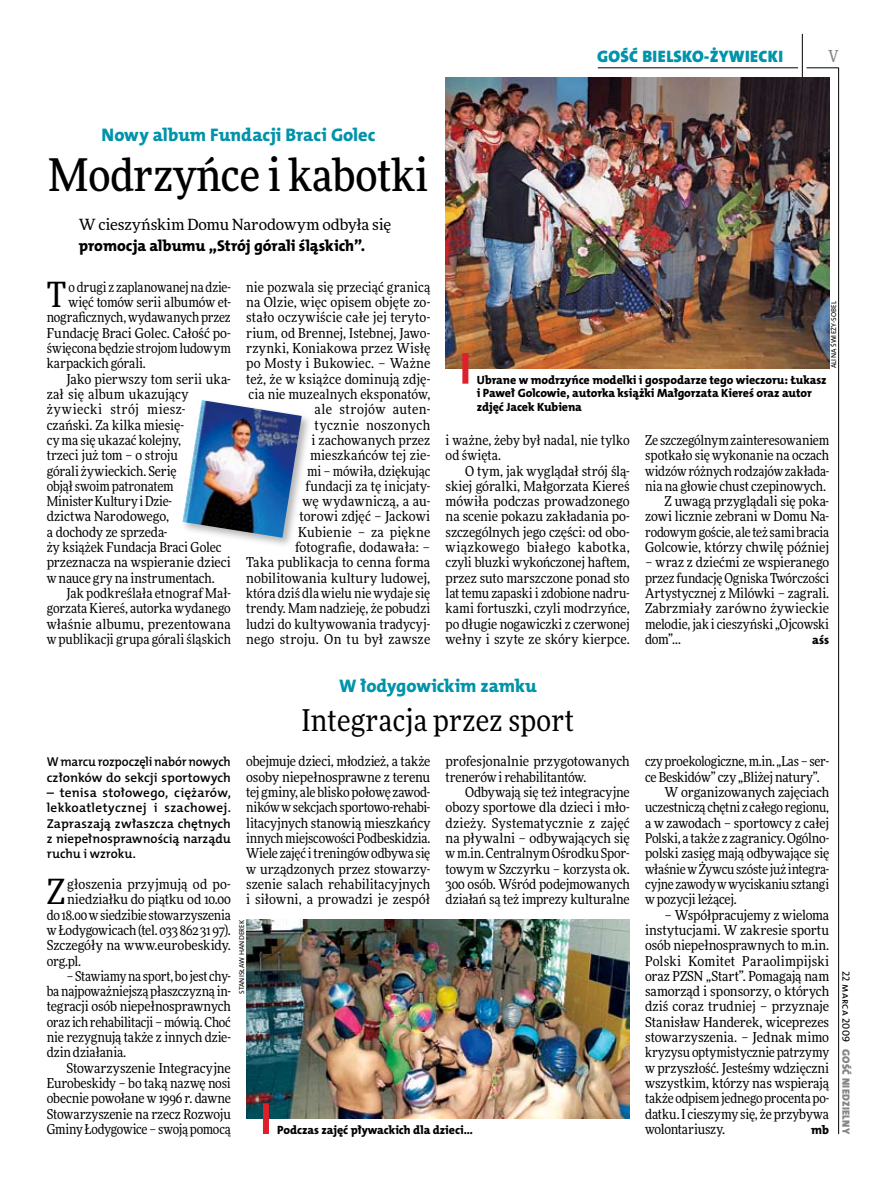
<style>
.page{position:relative;width:893px;height:1191px;background:#fff}
.page>*{position:absolute;margin:0;border:0;box-sizing:border-box;transform-origin:0 0}
.t1{font:500 45px "Freeday Narrow";color:#000}
.t2{font:34.8px "Freeday Narrow News";color:#000}
.t3{font:30px "Freeday Narrow News";letter-spacing:.01em;color:#000}
.t4{font:18.3px "The Mix HP8 Ex Bld";letter-spacing:-.005em;color:#0093aa}
.t5{font:16.65px "The Mix HP9 Blk";letter-spacing:.02em;color:#0093aa}
.t6{font:500 16.5px "Freeday Narrow";color:#858486;scale:.9 1}
.t7{font:15.75px "The Mix HP8 Ex Bld";letter-spacing:-.005em;color:#000}
.t8{font:15.45px "Freeday News";letter-spacing:-.005em;color:#000}
.t9{font:13.65px/15.3px "Freeday Narrow News";color:#000;text-align:justify}
.t10{font:13.65px "Freeday Narrow News";letter-spacing:-.02em;color:#000}
.t11{font:13.65px "Freeday Narrow News";letter-spacing:.035em;color:#000}
.t12{font:12.9px/15.3px "The Mix HP6 Se Bld";letter-spacing:-.005em;color:#000}
.t13{font:12.3px "The Mix HP8 Ex Bld";color:#000}
.t14{font:12px/13.5px "The Mix HP8 Ex Bld";letter-spacing:-.005em;color:#000}
.t15{font:10.5px "The Mix HP9 Blk";letter-spacing:.025em;color:#858486}
.t16{font:10.5px "The Mix HP5 Plain";letter-spacing:.02em;color:#000}
.t17{font:7.2px "The Mix HP5 Plain";letter-spacing:.01em;color:#000}
</style>
<div class="page">
<hr style="left:838px;top:68px;width:1px;height:1066px;background:#000">
<hr style="left:802px;top:34px;width:1px;height:43px;background:#000">
<hr style="left:806px;top:68px;width:33px;height:1px;background:#000">
<hr style="left:598px;top:68px;width:200px;height:1px;background:#000">
<img style="left:446px;top:77px;width:383px;height:291px">
<div style="left:179px;top:397px;width:133px;height:151px;background:#000;opacity:.3"></div>
<img style="left:183px;top:400px;width:119px;height:138px">
<img style="left:246px;top:919px;width:384px;height:199px">
<div style="left:462px;top:353px;width:6px;height:31px;background:#df1f2a"></div>
<div style="left:263px;top:1103px;width:6px;height:31px;background:#df1f2a"></div>
<p class="t5" style="left:597px;top:46px;width:187px">GOŚĆ BIELSKO-ŻYWIECKI</p>
<p class="t6" style="left:828px;top:46px;width:13px">V</p>
<h3 class="t4" style="left:102px;top:123px;width:275px">Nowy album Fundacji Braci Golec</h3>
<h1 class="t1" style="left:49px;top:147px;width:381px">Modrzyńce i kabotki</h1>
<p class="t8" style="left:79px;top:215px;width:314px">W cieszyńskim Domu Narodowym odbyła się</p>
<p class="t7" style="left:79px;top:235px;width:288px">promocja albumu „Strój górali śląskich”.</p>
<h2 class="t2" style="left:47px;top:273px;width:21px">T</h2>
<p class="t9" style="left:68px;top:279px;width:164px">o drugi z zaplanowanej na dzie-</p>
<p class="t9" style="left:68px;top:294px;width:164px">więć tomów serii albumów et-</p>
<p class="t9" style="left:47px;top:310px;width:186px">nograficznych, wydawanych przez</p>
<p class="t9" style="left:47px;top:325px;width:186px">Fundację Braci Golec. Całość po-</p>
<p class="t9" style="left:47px;top:340px;width:186px">święcona będzie strojom ludowym</p>
<p class="t9" style="left:47px;top:356px;width:101px">karpackich górali.</p>
<p class="t9" style="left:66px;top:371px;width:166px">Jako pierwszy tom serii uka-</p>
<p class="t9" style="left:47px;top:386px;width:143px">zał się album ukazujący</p>
<p class="t11" style="left:47px;top:401px;width:140px">żywiecki strój miesz-</p>
<p class="t9" style="left:47px;top:417px;width:139px">czański. Za kilka miesię-</p>
<p class="t9" style="left:47px;top:432px;width:136px">cy ma się ukazać kolejny,</p>
<p class="t9" style="left:47px;top:447px;width:133px">trzeci już tom – o stroju</p>
<p class="t9" style="left:47px;top:463px;width:131px">górali żywieckich. Serię</p>
<p class="t9" style="left:47px;top:478px;width:128px">objął swoim patronatem</p>
<p class="t9" style="left:47px;top:493px;width:127px">Minister Kultury iDzie-</p>
<p class="t9" style="left:47px;top:509px;width:124px">dzictwa Narodowego,</p>
<p class="t9" style="left:47px;top:524px;width:122px">a dochody ze sprzeda-</p>
<p class="t9" style="left:47px;top:539px;width:176px">ży książek Fundacja Braci Golec</p>
<p class="t9" style="left:47px;top:555px;width:186px">przeznacza na wspieranie dzieci</p>
<p class="t9" style="left:47px;top:570px;width:170px">w nauce gry na instrumentach.</p>
<p class="t9" style="left:66px;top:585px;width:166px">Jak podkreślała etnograf Mał-</p>
<p class="t9" style="left:47px;top:600px;width:186px">gorzata Kiereś, autorka wydanego</p>
<p class="t9" style="left:47px;top:616px;width:186px">właśnie albumu, prezentowana</p>
<p class="t9" style="left:47px;top:631px;width:186px">w publikacji grupa górali śląskich</p>
<p class="t9" style="left:246px;top:279px;width:186px;text-align:right">nie pozwala się przeciąć granicą na Olzie, więc opisem objęte zo&shy;stało oczywiście całe jej teryto&shy;rium, od Brennej, Istebnej, Jawo&shy;rzynki, Koniakowa przez Wisłę po Mosty i Bukowiec. – Ważne też, że w książce dominują zdję&shy;cia nie muzealnych eksponatów, ale strojów auten-<br>tycznie noszonych<br>i zachowanych przez mieszkańców tej zie-<br>mi – mówiła, dziękując<br>fundacji za tę inicjaty-<br>wę wydawniczą, a au-<br>torowi zdjęć – Jackowi<br>Kubienie – za piękne fotografie, dodawała: –<br>Taka publikacja to cenna forma nobilitowania kultury ludowej, która dziś dla wielu nie wydaje się trendy. Mam nadzieję, że pobudzi ludzi do kultywowania tradycyj&shy;nego stroju. On tu był zawsze</p>
<p class="t17" style="left:829px;top:368px;width:69px;rotate:-90deg">Alina Świeży-Sobel</p>
<p class="t14" style="left:477px;top:373px;width:352px">Ubrane w modrzyńce modelki i gospodarze tego wieczoru: Łukasz i Paweł Golcowie, autorka książki Małgorzata Kiereś oraz autor zdjęć Jacek Kubiena</p>
<p class="t9" style="left:446px;top:432px;width:186px">i ważne, żeby był nadal, nie tylko od święta.</p>
<p class="t9" style="left:446px;top:463px;width:186px;text-indent:20px">O tym, jak wyglądał strój ślą&shy;skiej góralki, Małgorzata Kiereś mówiła podczas prowadzonego na scenie pokazu zakładania po&shy;szczególnych jego części: od obo&shy;wiązkowego białego kabotka, czyli bluzki wykończonej haftem, przez suto marszczone ponad sto lat temu zapaski i zdobione nadru&shy;kami fortuszki, czyli modrzyńce, po długie nogawiczki z czerwonej wełny i szyte ze skóry kierpce.</p>
<p class="t9" style="left:645px;top:432px;width:186px;text-align:right">Ze szczególnym zainteresowaniem spotkało się wykonanie na oczach widzów różnych rodzajów zakłada&shy;nia na głowie chust czepinowych.<br>Z uwagą przyglądali się poka&shy;zowi licznie zebrani w Domu Na&shy;rodowym goście, ale też sami bracia<br>Golcowie, którzy chwilę później</p>
<p class="t9" style="left:645px;top:555px;width:186px">– wraz z dziećmi ze wspieranego przez fundację Ogniska Twórczości Artystycznej z Milówki – zagrali.<br>Zabrzmiały zarówno żywieckie melodie, jak i cieszyński „Ojcowski dom”…</p>
<p class="t13" style="left:812px;top:632px;width:19px">aśs</p>
<p class="t12" style="left:47px;top:754px;width:186px">W marcu rozpoczęli nabór nowych członków do sekcji sportowych</p>
<p class="t12" style="left:47px;top:785px;width:186px;text-align:justify">– tenisa stołowego, ciężarów, lekkoatletycznej i szachowej.<br>Zapraszają zwłaszcza chętnych z niepełnosprawnością narządu ruchu i wzroku.</p>
<h2 class="t2" style="left:47px;top:870px;width:20px">Z</h2>
<p class="t9" style="left:67px;top:876px;width:165px">głoszenia przyjmują od po-</p>
<p class="t9" style="left:67px;top:891px;width:165px">niedziałku do piątku od 10.00</p>
<p class="t9" style="left:47px;top:907px;width:186px">do 18.00 wsiedzibie stowarzyszenia</p>
<p class="t9" style="left:47px;top:922px;width:186px">wŁodygowicach (tel. 033 862 31 97).</p>
<p class="t9" style="left:47px;top:937px;width:186px">Szczegóły na www.eurobeskidy.</p>
<p class="t9" style="left:47px;top:953px;width:36px">org.pl.</p>
<p class="t9" style="left:47px;top:968px;width:186px;text-indent:20px">– Stawiamy na sport, bo jest chy&shy;ba najpoważniejszą płaszczyzną in&shy;tegracji osób niepełnosprawnych oraz ichrehabilitacji – mówią. Choć nie rezygnują także z innych dzie&shy;dzin działania.</p>
<p class="t9" style="left:47px;top:1060px;width:186px;text-indent:20px">Stowarzyszenie Integracyjne Eurobeskidy – bo taką nazwę nosi obecnie powołane w 1996 r. dawne Stowarzyszenie na rzecz Rozwoju Gminy Łodygowice – swoją pomocą</p>
<h3 class="t4" style="left:339px;top:674px;width:199px">W łodygowickim zamku</h3>
<h3 class="t3" style="left:302px;top:702px;width:274px">Integracja przez sport</h3>
<p class="t9" style="left:246px;top:754px;width:186px">obejmuje dzieci, młodzież, a także osoby niepełnosprawne z terenu tej gminy, ale blisko połowę zawod&shy;ników wsekcjach sportowo-rehabi&shy;litacyjnych stanowią mieszkańcy innych miejscowości Podbeskidzia.<br>Wiele zajęć itreningów odbywa się w urządzonych przez stowarzy&shy;szenie salach rehabilitacyjnych i siłowni, a prowadzi je zespół</p>
<p class="t9" style="left:446px;top:754px;width:186px">profesjonalnie przygotowanych trenerów i rehabilitantów.</p>
<p class="t9" style="left:446px;top:784px;width:186px;text-indent:20px">Odbywają się też integracyjne obozy sportowe dla dzieci i mło&shy;dzieży. Systematycznie z zajęć na pływalni – odbywających się wm.in. Centralnym Ośrodku Spor&shy;towym w Szczyrku – korzysta ok.<br>300 osób. Wśród podejmowanych działań są też imprezy kulturalne</p>
<p class="t17" style="left:237px;top:994px;width:75px;rotate:-90deg">Stanisław Handerek</p>
<p class="t14" style="left:277px;top:1123px;width:197px">Podczas zajęć pływackich dla dzieci…</p>
<p class="t9" style="left:645px;top:754px;width:186px">czyproekologiczne, m.in. „Las – ser-</p>
<p class="t9" style="left:645px;top:769px;width:176px">ce Beskidów” czy „Bliżej natury”.</p>
<p class="t9" style="left:665px;top:784px;width:166px">W organizowanych zajęciach</p>
<p class="t9" style="left:645px;top:799px;width:186px">uczestniczą chętni z całego regionu,</p>
<p class="t9" style="left:645px;top:815px;width:186px">a w zawodach – sportowcy z całej</p>
<p class="t9" style="left:645px;top:830px;width:186px">Polski, a także z zagranicy. Ogólno-</p>
<p class="t9" style="left:645px;top:845px;width:186px">polski zasięg mają odbywające się</p>
<p class="t10" style="left:645px;top:860px;width:186px">właśnie wŻywcu szóste już integra-</p>
<p class="t9" style="left:645px;top:876px;width:186px">cyjne zawody wwyciskaniu sztangi</p>
<p class="t9" style="left:645px;top:891px;width:93px">w pozycji leżącej.</p>
<p class="t9" style="left:645px;top:907px;width:186px;text-indent:20px">– Współpracujemy z wieloma instytucjami. W zakresie sportu osób niepełnosprawnych to m.in.<br>Polski Komitet Paraolimpijski oraz PZSN „Start”. Pomagają nam samorząd i sponsorzy, o których dziś coraz trudniej – przyznaje Stanisław Handerek, wiceprezes stowarzyszenia. – Jednak mimo kryzysu optymistycznie patrzymy w przyszłość. Jesteśmy wdzięczni wszystkim, którzy nas wspierają także odpisem jednego procenta po&shy;datku. I cieszymy się, że przybywa wolontariuszy.</p>
<p class="t13" style="left:811px;top:1122px;width:19px">mb</p>
<p class="t16" style="left:853px;top:970px;width:73px;rotate:90deg">22 marca 2009</p>
<p class="t15" style="left:853px;top:1049px;width:86px;rotate:90deg">GOŚĆ NIEDZIELNY</p>
</div>
